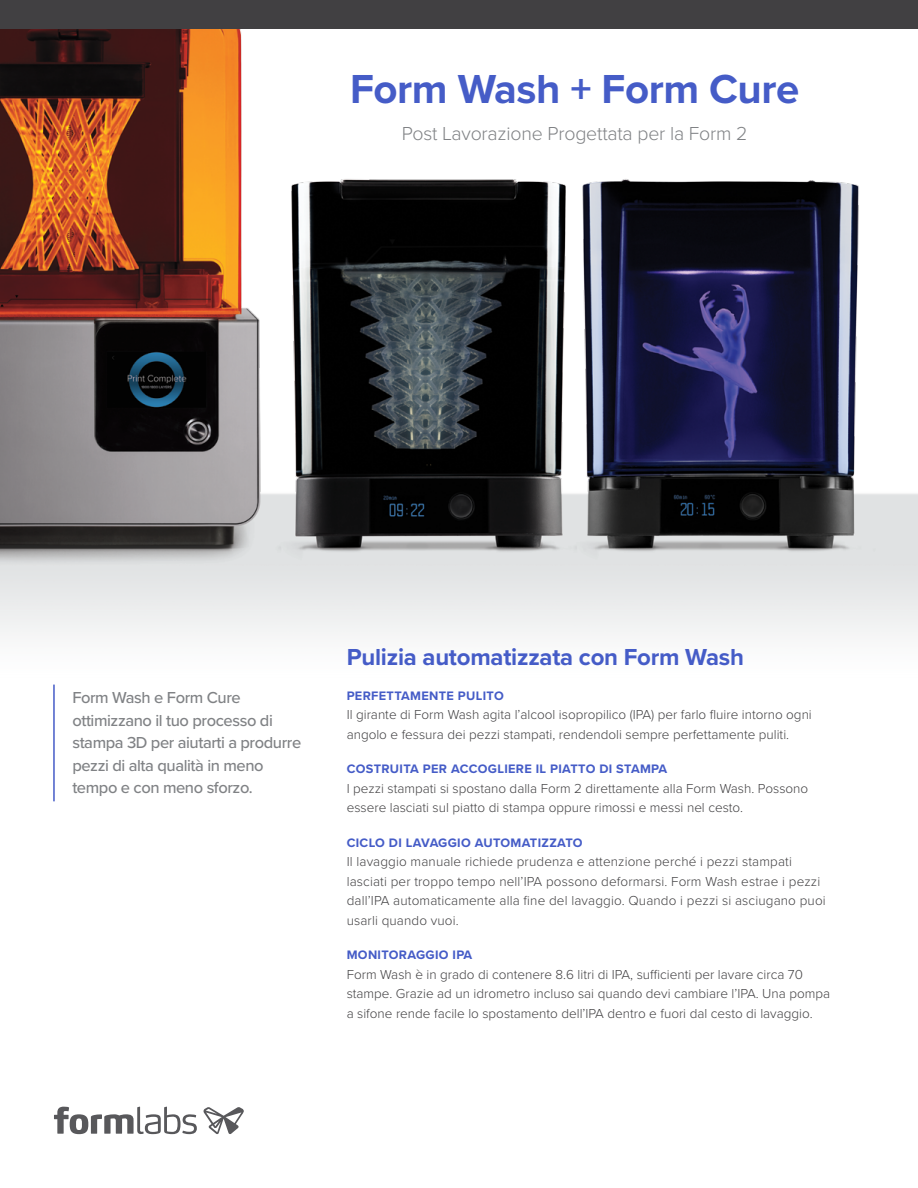
<style>
.page{position:relative;width:918px;height:1188px;background:#fff}
.page>*{position:absolute;margin:0;border:0;box-sizing:border-box;transform-origin:0 0}
.t1{font:700 42px "Proxima Nova";letter-spacing:-.01em;color:#455cc7}
.t2{font:700 24px "Proxima Nova";letter-spacing:-.01em;color:#455cc7}
.t3{font:300 19.5px "Proxima Nova";letter-spacing:-.01em;color:#808285}
.t4{font:500 16.5px/22.5px "Proxima Nova";letter-spacing:-.025em;color:#808285}
.t5{font:300 13.5px/19.5px "Proxima Nova";color:#414042}
.t6{font:700 12.75px "Proxima Nova";letter-spacing:.025em;color:#455cc7}
</style>
<div class="page">
<img style="left:0;top:28px;width:918px;height:657px">
<div style="left:0;top:0;width:918px;height:28px;background:#414042"></div>
<svg style="left:54px;top:1107px;width:143px;height:27px"></svg>
<svg style="left:203px;top:1107px;width:41px;height:27px"></svg>
<hr style="left:53px;top:685px;width:2px;height:116px;background:#455cc7">
<p class="t1" style="left:350px;top:57px;width:451px">Form Wash + Form Cure</p>
<p class="t3" style="left:402px;top:119px;width:347px">Post Lavorazione Progettata per la Form 2</p>
<p class="t4" style="left:72px;top:686px;width:230px">Form Wash e Form Cure ottimizzano il tuo processo di stampa 3D per aiutarti a produrre pezzi di alta qualità in meno tempo e con meno sforzo.</p>
<p class="t2" style="left:347px;top:639px;width:399px">Pulizia automatizzata con Form Wash</p>
<p class="t6" style="left:347px;top:686px;width:159px">PERFETTAMENTE PULITO</p>
<p class="t5" style="left:347px;top:704px;width:467px">Il girante di Form Wash agita l’alcool isopropilico (IPA) per farlo fluire intorno ogni angolo e fessura dei pezzi stampati, rendendoli sempre perfettamente puliti.</p>
<p class="t6" style="left:347px;top:760px;width:322px">COSTRUITA PER ACCOGLIERE IL PIATTO DI STAMPA</p>
<p class="t5" style="left:347px;top:778px;width:463px">I pezzi stampati si spostano dalla Form 2 direttamente alla Form Wash. Possono essere lasciati sul piatto di stampa oppure rimossi e messi nel cesto.</p>
<p class="t6" style="left:347px;top:833px;width:237px">CICLO DI LAVAGGIO AUTOMATIZZATO</p>
<p class="t5" style="left:347px;top:851px;width:481px">Il lavaggio manuale richiede prudenza e attenzione perché i pezzi stampati lasciati per troppo tempo nell’IPA possono deformarsi. Form Wash estrae i pezzi dall’IPA automaticamente alla fine del lavaggio. Quando i pezzi si asciugano puoi usarli quando vuoi.</p>
<p class="t6" style="left:347px;top:946px;width:127px">MONITORAGGIO IPA</p>
<p class="t5" style="left:347px;top:964px;width:485px">Form Wash è in grado di contenere 8.6 litri di IPA, sufficienti per lavare circa 70 stampe. Grazie ad un idrometro incluso sai quando devi cambiare l’IPA. Una pompa a sifone rende facile lo spostamento dell’IPA dentro e fuori dal cesto di lavaggio.</p>
</div>
